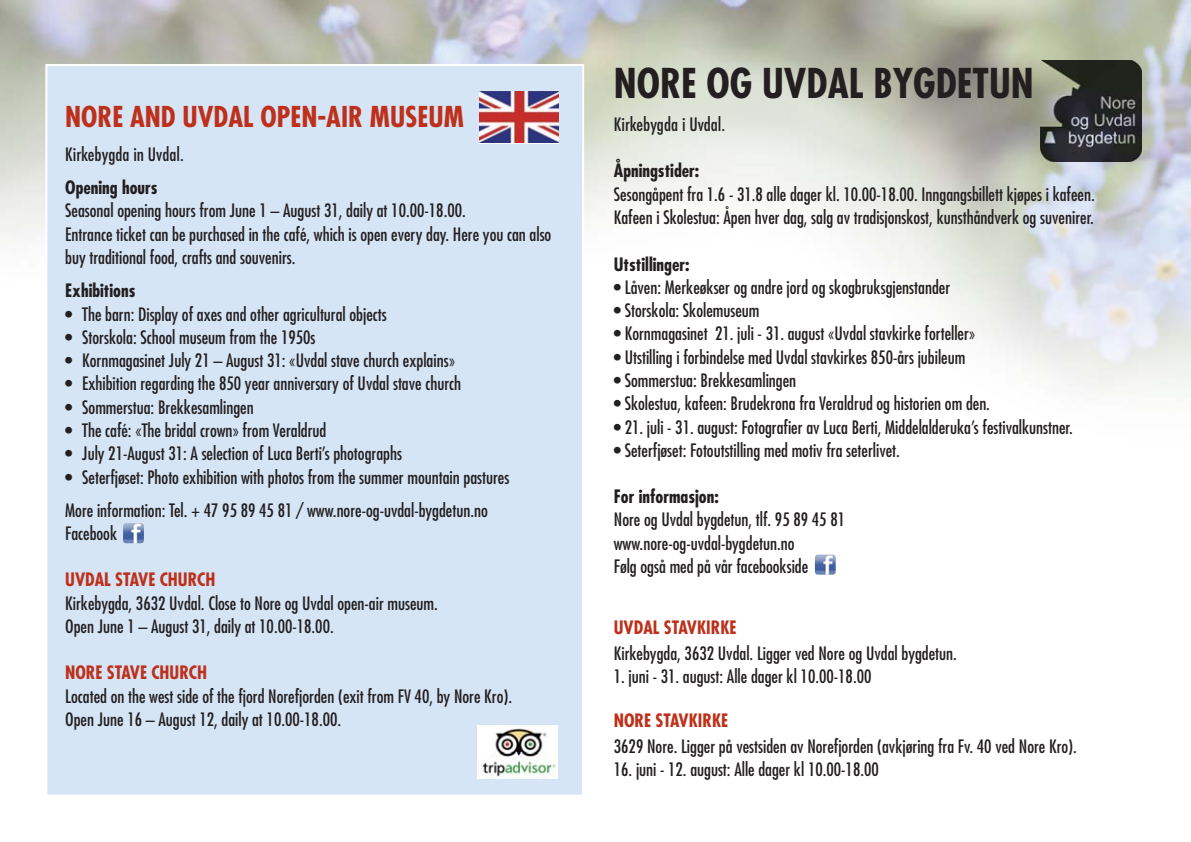
<style>
.page{position:relative;width:1191px;height:842px;background:#fff}
.page>*{position:absolute;margin:0;border:0;box-sizing:border-box;transform-origin:0 0}
.t1{font:700 condensed 40px "Futura";color:#231f20}
.t2{font:700 condensed 28px "Futura";color:#be301a}
.t3{font:condensed 18px/23.2px "Futura";color:#231f20}
.t4{font:700 condensed 18px "Futura";color:#231f20}
.t5{font:700 condensed 18px "Futura";color:#be301a}
.t6{font:500 condensed 18px "Futura";color:#231f20}
</style>
<div class="page">
<img style="left:0;top:0;width:1191px;height:400px">
<div style="left:47px;top:66px;width:535px;height:729px;background:#d6e5f6"></div>
<img style="left:479px;top:92px;width:79px;height:51px">
<img style="left:815px;top:555px;width:20px;height:20px;border-radius:3px">
<img style="left:1040px;top:61px;width:101px;height:101px">
<img style="left:477px;top:725px;width:80px;height:53px">
<img style="left:123px;top:523px;width:21px;height:20px;border-radius:3px">
<h2 class="t2" style="left:65px;top:105px;width:400px">NORE AND UVDAL OPEN-AIR MUSEUM</h2>
<p class="t6" style="left:65px;top:146px;width:120px">Kirkebygda in Uvdal.</p>
<p class="t4" style="left:65px;top:180px;width:94px">Opening hours</p>
<p class="t3" style="left:65px;top:201px;width:488px">Seasonal opening hours from June 1 – August 31, daily at 10.00-18.00.<br>Entrance ticket can be purchased in the café, which is open every day. Here you can also buy traditional food, crafts and souvenirs.</p>
<p class="t4" style="left:65px;top:283px;width:72px">Exhibitions</p>
<p class="t3" style="left:65px;top:304px;width:323px">• The barn: Display of axes and other agricultural objects</p>
<p class="t3" style="left:65px;top:327px;width:252px">• Storskola: School museum from the 1950s</p>
<p class="t3" style="left:65px;top:350px;width:391px">• Kornmagasinet July 21 – August 31: «Uvdal stave church explains»</p>
<p class="t3" style="left:65px;top:374px;width:397px">• Exhibition regarding the 850 year anniversary of Uvdal stave church</p>
<p class="t3" style="left:65px;top:397px;width:190px">• Sommerstua: Brekkesamlingen</p>
<p class="t3" style="left:65px;top:420px;width:263px">• The café: «The bridal crown» from Veraldrud</p>
<p class="t3" style="left:65px;top:443px;width:338px">• July 21-August 31: A selection of Luca Berti’s photographs</p>
<p class="t3" style="left:65px;top:462px;width:446px;line-height:33.2px">• Seterfjøset: Photo exhibition with photos from the summer mountain pastures<br>More information: Tel. + 47 95 89 45 81 / www.nore-og-uvdal-bygdetun.no</p>
<p class="t3" style="left:65px;top:523px;width:53px">Facebook</p>
<p class="t5" style="left:65px;top:572px;width:152px">UVDAL STAVE CHURCH</p>
<p class="t3" style="left:65px;top:593px;width:374px">Kirkebygda, 3632 Uvdal. Close to Nore og Uvdal open-air museum.<br>Open June 1 – August 31, daily at 10.00-18.00.</p>
<p class="t5" style="left:65px;top:665px;width:143px">NORE STAVE CHURCH</p>
<p class="t3" style="left:65px;top:686px;width:448px">Located on the west side of the fjord Norefjorden (exit from FV 40, by Nore Kro).<br>Open June 16 – August 12, daily at 10.00-18.00.</p>
<h1 class="t1" style="left:614px;top:66px;width:421px">NORE OG UVDAL BYGDETUN</h1>
<p class="t6" style="left:614px;top:116px;width:113px">Kirkebygda i Uvdal.</p>
<p class="t4" style="left:614px;top:163px;width:87px">Åpningstider:</p>
<p class="t3" style="left:614px;top:184px;width:482px">Sesongåpent fra 1.6 - 31.8 alle dager kl. 10.00-18.00. Inngangsbillett kjøpes i kafeen.<br>Kafeen i Skolestua: Åpen hver dag, salg av tradisjonskost, kunsthåndverk og suvenirer.</p>
<p class="t4" style="left:614px;top:256px;width:77px">Utstillinger:</p>
<p class="t3" style="left:614px;top:277px;width:338px">• Låven: Merkeøkser og andre jord og skogbruksgjenstander</p>
<p class="t3" style="left:614px;top:300px;width:147px">• Storskola: Skolemuseum</p>
<p class="t3" style="left:614px;top:324px;width:363px">• Kornmagasinet 21. juli - 31. august «Uvdal stavkirke forteller»</p>
<p class="t3" style="left:614px;top:347px;width:353px">• Utstilling i forbindelse med Uvdal stavkirkes 850-års jubileum</p>
<p class="t3" style="left:614px;top:370px;width:184px">• Sommerstua: Brekkesamlingen</p>
<p class="t3" style="left:614px;top:393px;width:378px">• Skolestua, kafeen: Brudekrona fra Veraldrud og historien om den.</p>
<p class="t3" style="left:614px;top:417px;width:460px">• 21. juli - 31. august: Fotografier av Luca Berti, Middelalderuka’s festivalkunstner.</p>
<p class="t3" style="left:614px;top:440px;width:288px">• Seterfjøset: Fotoutstilling med motiv fra seterlivet.</p>
<p class="t4" style="left:614px;top:488px;width:106px">For informasjon:</p>
<p class="t3" style="left:614px;top:509px;width:233px">Nore og Uvdal bygdetun, tlf. 95 89 45 81 www.nore-og-uvdal-bygdetun.no<br>Følg også med på vår facebookside</p>
<p class="t5" style="left:614px;top:619px;width:124px">UVDAL STAVKIRKE</p>
<p class="t3" style="left:614px;top:643px;width:344px">Kirkebygda, 3632 Uvdal. Ligger ved Nore og Uvdal bygdetun.</p>
<p class="t3" style="left:614px;top:666px;width:259px">1. juni - 31. august: Alle dager kl 10.00-18.00</p>
<p class="t5" style="left:614px;top:712px;width:116px">NORE STAVKIRKE</p>
<p class="t3" style="left:614px;top:736px;width:464px">3629 Nore. Ligger på vestsiden av Norefjorden (avkjøring fra Fv. 40 ved Nore Kro).</p>
<p class="t3" style="left:614px;top:759px;width:266px">16. juni - 12. august: Alle dager kl 10.00-18.00</p>
</div>
